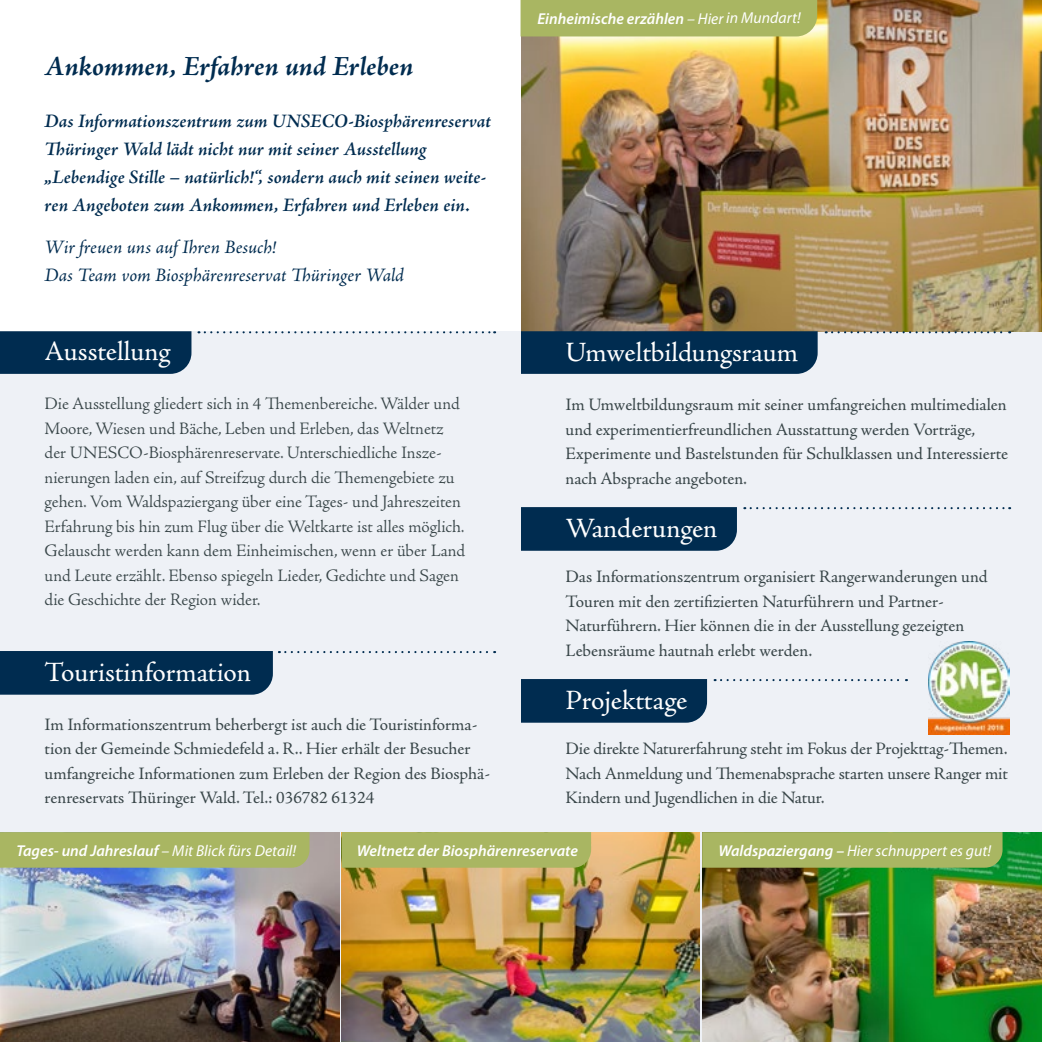
<style>
.page{position:relative;width:1042px;height:1042px;background:#fff}
.page>*{position:absolute;margin:0;border:0;box-sizing:border-box;transform-origin:0 0}
.t1{font:28px "Adobe Jenson Pro";letter-spacing:-.005em;color:#fff}
.t2{font:italic 700 28px "Adobe Jenson Pro";color:#002c50}
.t3{font:italic 600 19.25px/28px "Adobe Jenson Pro";letter-spacing:-.005em;color:#002c50}
.t4{font:italic 19.25px/28px "Adobe Jenson Pro";letter-spacing:-.005em;color:#002c50}
.t5{font:17.5px/24.5px "Adobe Jenson Pro";letter-spacing:-.005em;color:#384548}
.t6{font:300 17.5px/24.5px "Adobe Jenson Pro";color:#384548}
.t7{font:italic 15.75px "Myriad Pro";color:#fff}
.t8{font:italic 600 15.75px "Myriad Pro";color:#fff}
.s1{font-weight:400}
.s2{font-weight:600}
</style>
<div class="page">
<div style="left:0;top:331px;width:1042px;height:711px;background:#eef1f6"></div>
<img style="left:0;top:832px;width:339px;height:210px">
<img style="left:702px;top:832px;width:340px;height:210px">
<img style="left:342px;top:832px;width:357px;height:210px">
<div style="left:0;top:331px;width:191px;height:43px;background:#002c50"></div>
<img style="left:521px;top:0;width:521px;height:331px">
<div style="left:0;top:651px;width:273px;height:44px;background:#002c50"></div>
<div style="left:521px;top:331px;width:296px;height:43px;background:#002c50"></div>
<div style="left:521px;top:507px;width:216px;height:44px;background:#002c50"></div>
<div style="left:521px;top:679px;width:186px;height:44px;background:#002c50"></div>
<svg style="left:205px;top:331px;width:290px;height:2px"></svg>
<svg style="left:279px;top:651px;width:216px;height:2px"></svg>
<svg style="left:721px;top:679px;width:186px;height:2px"></svg>
<svg style="left:744px;top:507px;width:266px;height:2px"></svg>
<svg style="left:826px;top:331px;width:184px;height:2px"></svg>
<div style="left:0;top:832px;width:309px;height:35px;background:#a9b662"></div>
<div style="left:342px;top:832px;width:249px;height:35px;background:#a9b662"></div>
<div style="left:702px;top:832px;width:300px;height:35px;background:#a9b662"></div>
<div style="left:520px;top:0;width:297px;height:36px;background:#a9b662"></div>
<img style="left:929px;top:641px;width:80px;height:93px">
<h1 class="t2" style="left:45px;top:50px;width:370px">Ankommen, Erfahren und Erleben</h1>
<p class="t3" style="left:45px;top:109px;width:448px">Das Informationszentrum zum UNSECO-Biosphärenreservat Thüringer Wald lädt nicht nur mit seiner Ausstellung „Lebendige Stille – natürlich!“, sondern auch mit seinen weite&shy;ren Angeboten zum Ankommen, Erfahren und Erleben ein.</p>
<p class="t4" style="left:45px;top:234px;width:361px">Wir freuen uns auf Ihren Besuch!<br>Das Team vom Biosphärenreservat Thüringer Wald</p>
<h1 class="t1" style="left:45px;top:335px;width:127px">Ausstellung</h1>
<p class="t6" style="left:45px;top:392px;width:422px">Die Ausstellung gliedert sich in 4 Themenbereiche. Wälder und Moore, Wiesen und Bäche, Leben und Erleben, das Weltnetz der UNESCO-Biosphärenreservate. Unterschiedliche Insze&shy;nierungen laden ein, auf Streifzug durch die Themengebiete zu gehen. Vom Waldspaziergang über eine Tages- und Jahreszeiten Erfahrung bis hin zum Flug über die Weltkarte ist alles möglich.<br>Gelauscht werden kann dem Einheimischen, wenn er über Land und Leute erzählt. Ebenso spiegeln Lieder, Gedichte und Sagen die Geschichte der Region wider.</p>
<h1 class="t1" style="left:45px;top:656px;width:208px">Touristinformation</h1>
<p class="t5" style="left:45px;top:712px;width:447px">Im Informationszentrum beherbergt ist auch die Touristinforma&shy;tion der Gemeinde Schmiedefeld a. R.. Hier erhält der Besucher umfangreiche Informationen zum Erleben der Region des Biosphä&shy;renreservats Thüringer Wald. Tel.: 036782 61324</p>
<p class="t8" style="left:537px;top:9px;width:265px">Einheimische erzählen <span class="s1">– Hier in Mundart!</span></p>
<h1 class="t1" style="left:566px;top:336px;width:234px">Umweltbildungsraum</h1>
<p class="t5" style="left:566px;top:393px;width:444px">Im Umweltbildungsraum mit seiner umfangreichen multimedialen und experimentierfreundlichen Ausstattung werden Vorträge, Experimente und Bastelstunden für Schulklassen und Interessierte nach Absprache angeboten.</p>
<h1 class="t1" style="left:566px;top:512px;width:153px">Wanderungen</h1>
<p class="t5" style="left:566px;top:565px;width:423px">Das Informationszentrum organisiert Rangerwanderungen und Touren mit den zertifizierten Naturführern und Partner-Naturführern. Hier können die in der Ausstellung gezeigten Lebensräume hautnah erlebt werden.</p>
<h1 class="t1" style="left:566px;top:684px;width:123px">Projekttage</h1>
<p class="t5" style="left:566px;top:737px;width:444px;text-align:justify">Die direkte Naturerfahrung steht im Fokus der Projekttag-Themen.<br>Nach Anmeldung und Themenabsprache starten unsere Ranger mit Kindern und Jugendlichen in die Natur.</p>
<p class="t7" style="left:16px;top:841px;width:281px"><span class="s2">Tages- und Jahreslauf</span> – Mit Blick fürs Detail!</p>
<p class="t8" style="left:357px;top:840px;width:223px">Weltnetz der Biosphärenreservate</p>
<p class="t7" style="left:718px;top:841px;width:274px"><span class="s2">Waldspaziergang –</span> Hier schnuppert es gut!</p>
</div>
